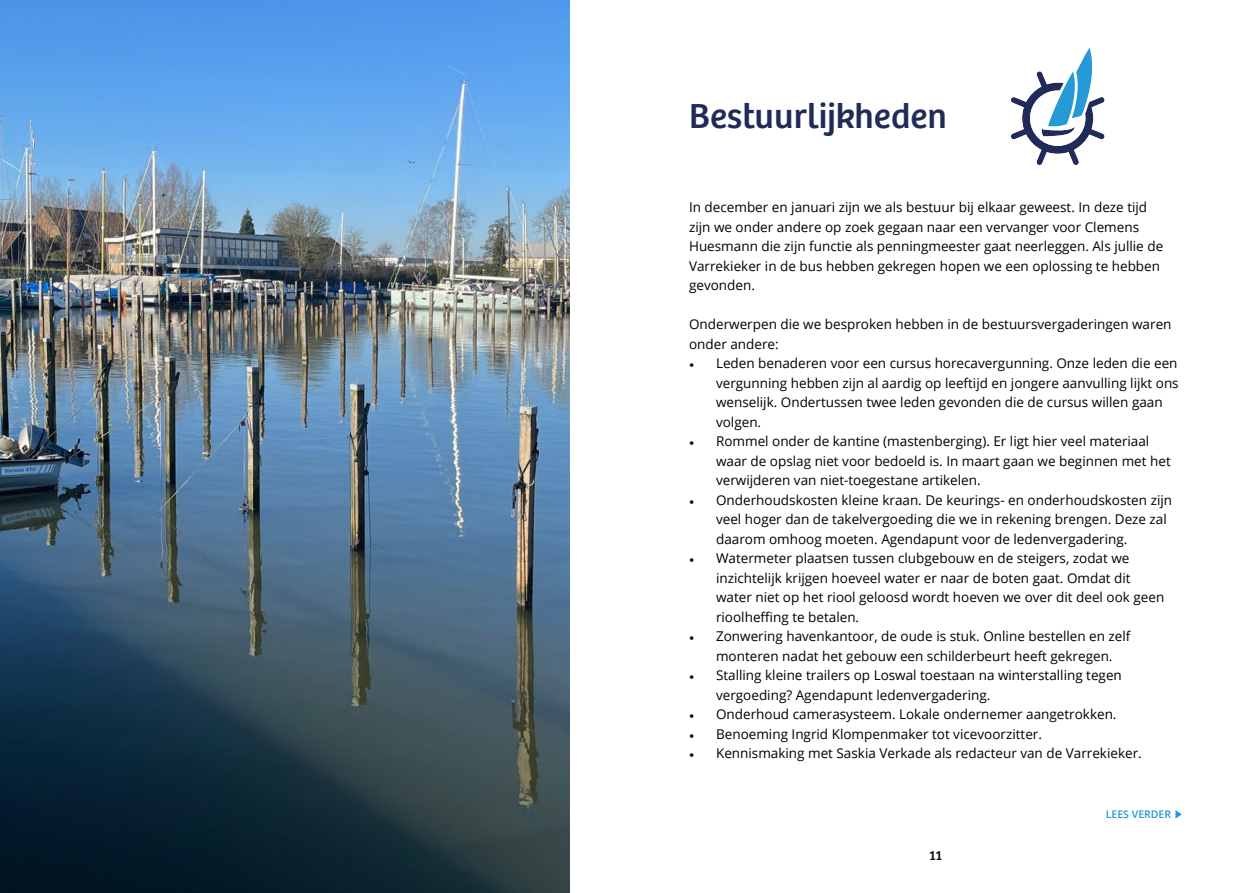
<style>
.page{position:relative;width:1259px;height:893px;background:#fff}
.page>*{position:absolute;margin:0;border:0;box-sizing:border-box;transform-origin:0 0}
.t1{font:36px "Bree";color:#212b59}
.t2{font:13.5px/19.5px "Open Sans";color:#000}
.t3{font:13.5px "Bree";color:#000}
.t4{font:600 10.5px "Open Sans";color:#2699d6}
.s1{font-family:"Minion Pro"}
</style>
<div class="page">
<svg style="left:1011px;top:47px;width:94px;height:118px"></svg>
<img style="left:0;top:0;width:570px;height:893px">
<svg style="left:1175px;top:810px;width:6px;height:9px"></svg>
<p class="t1" style="left:689px;top:89px;width:259px">Bestuurlijkheden</p>
<p class="t2" style="left:689px;top:197px;width:476px">In december en januari zijn we als bestuur bij elkaar geweest. In deze tijd zijn we onder andere op zoek gegaan naar een vervanger voor Clemens Huesmann die zijn functie als penningmeester gaat neerleggen. Als jullie de Varrekieker in de bus hebben gekregen hopen we een oplossing te hebben gevonden.</p>
<p class="t2" style="left:689px;top:314px;width:484px">Onderwerpen die we besproken hebben in de bestuursvergaderingen waren onder andere:</p>
<p class="t2" style="left:716px;top:353px;width:464px;text-indent:-27px"><span class="s1">•</span> Leden benaderen voor een cursus horecavergunning. Onze leden die een vergunning hebben zijn al aardig op leeftijd en jongere aanvulling lijkt ons wenselijk. Ondertussen twee leden gevonden die de cursus willen gaan volgen.</p>
<p class="t2" style="left:716px;top:431px;width:456px;text-indent:-27px"><span class="s1">•</span> Rommel onder de kantine (mastenberging). Er ligt hier veel materiaal waar de opslag niet voor bedoeld is. In maart gaan we beginnen met het verwijderen van niet-toegestane artikelen.</p>
<p class="t2" style="left:716px;top:490px;width:457px;text-indent:-27px"><span class="s1">•</span> Onderhoudskosten kleine kraan. De keurings- en onderhoudskosten zijn veel hoger dan de takelvergoeding die we in rekening brengen. Deze zal daarom omhoog moeten. Agendapunt voor de ledenvergadering.</p>
<p class="t2" style="left:716px;top:548px;width:450px;text-indent:-27px"><span class="s1">•</span> Watermeter plaatsen tussen clubgebouw en de steigers, zodat we inzichtelijk krijgen hoeveel water er naar de boten gaat. Omdat dit water niet op het riool geloosd wordt hoeven we over dit deel ook geen rioolheffing te betalen.</p>
<p class="t2" style="left:716px;top:626px;width:416px;text-indent:-27px"><span class="s1">•</span> Zonwering havenkantoor, de oude is stuk. Online bestellen en zelf monteren nadat het gebouw een schilderbeurt heeft gekregen.</p>
<p class="t2" style="left:716px;top:665px;width:407px;text-indent:-27px"><span class="s1">•</span> Stalling kleine trailers op Loswal toestaan na winterstalling tegen vergoeding? Agendapunt ledenvergadering.</p>
<p class="t2" style="left:689px;top:704px;width:429px"><span class="s1">•</span> Onderhoud camerasysteem. Lokale ondernemer aangetrokken.</p>
<p class="t2" style="left:689px;top:724px;width:354px"><span class="s1">•</span> Benoeming Ingrid Klompenmaker tot vicevoorzitter.</p>
<p class="t2" style="left:689px;top:743px;width:454px"><span class="s1">•</span> Kennismaking met Saskia Verkade als redacteur van de Varrekieker.</p>
<p class="t3" style="left:929px;top:845px;width:14px">11</p>
<p class="t4" style="left:1106px;top:807px;width:67px">LEES VERDER</p>
</div>
